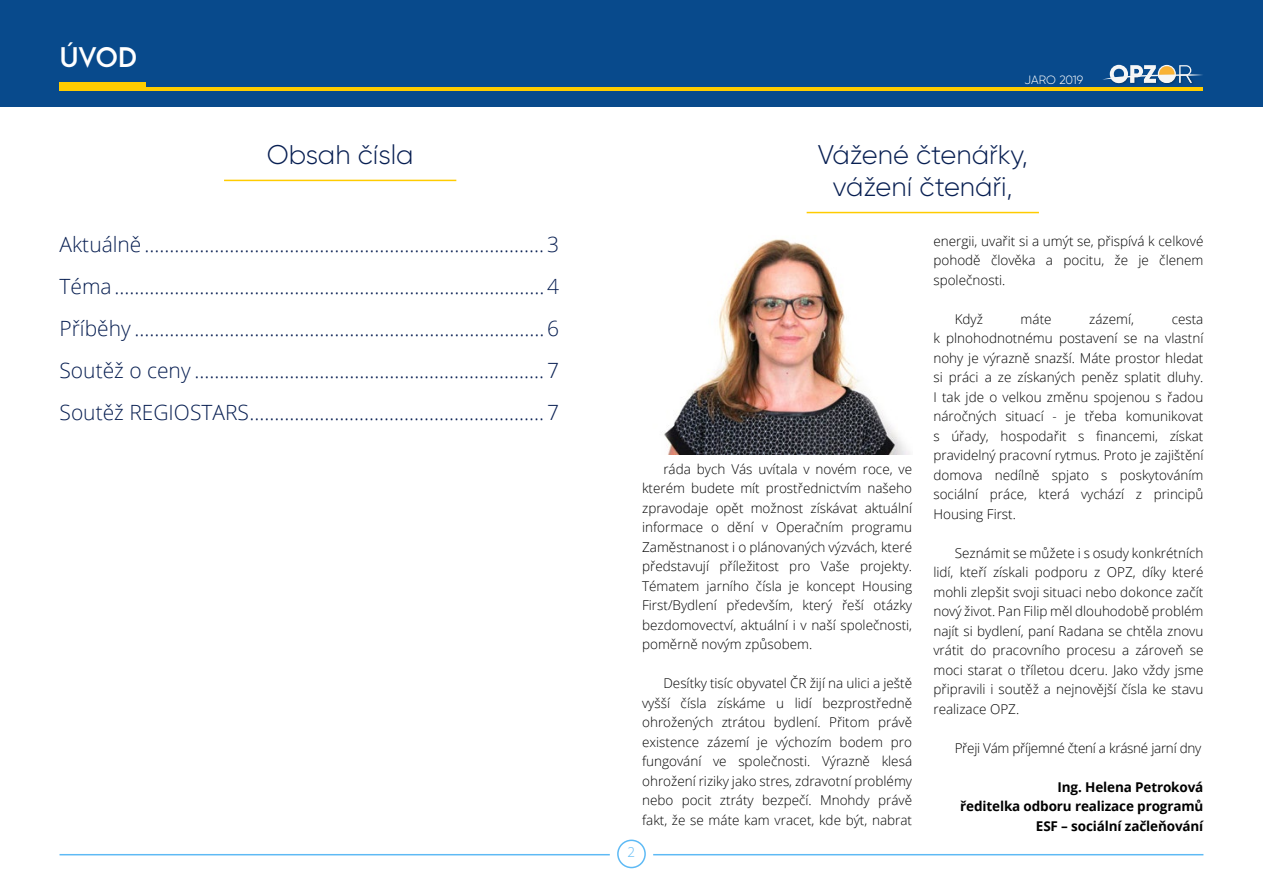
<style>
.page{position:relative;width:1263px;height:893px;background:#fff}
.page>*{position:absolute;margin:0;border:0;box-sizing:border-box;transform-origin:0 0}
.t1{font:300 27px/32.4px "Gilroy";color:#081f52;text-align:center}
.t2{font:700 27px "Josefin Sans";color:#fff}
.t3{font:300 21px/42px "Open Sans";color:#081f52;text-align:justify}
.t4{font:300 13.5px/19.5px "Open Sans";color:#000;text-align:justify}
.t5{font:700 13.5px/19.5px "Open Sans";letter-spacing:-.01em;color:#000;text-align:right}
.t6{font:300 13.5px "Open Sans";letter-spacing:-.02em;color:#000}
.t7{font:300 13.5px "Open Sans";color:#5ebaf5}
.t8{font:300 12px "Gilroy";letter-spacing:-.005em;color:#fff}
</style>
<div class="page">
<div style="left:0;top:0;width:1263px;height:106px;background:#084a8c"></div>
<div style="left:60px;top:82px;width:86px;height:8px;background:#fc0"></div>
<hr style="left:60px;top:87px;width:1143px;height:3px;background:#fc0">
<div style="left:617px;top:840px;width:29px;height:28px;border:2px solid #5ebaf5;border-radius:50%"></div>
<hr style="left:653px;top:854px;width:550px;height:1px;background:#5ebaf5">
<hr style="left:60px;top:854px;width:550px;height:1px;background:#5ebaf5">
<img style="left:1115px;top:83px;width:78px;height:2px">
<svg style="left:1103px;top:65px;width:100px;height:18px"></svg>
<hr style="left:224px;top:180px;width:232px;height:1px;background:#fc0">
<hr style="left:807px;top:212px;width:232px;height:1px;background:#fc0">
<img style="left:664px;top:239px;width:246px;height:216px">
<h1 class="t2" style="left:60px;top:41px;width:79px">ÚVOD</h1>
<h1 class="t1" style="left:267px;top:138px;width:148px">Obsah čísla</h1>
<p class="t3" style="left:60px;top:222px;width:501px">Aktuálně ................................................................................3<br>Téma......................................................................................4<br>Příběhy ..................................................................................6<br>Soutěž o ceny ......................................................................7<br>Soutěž REGIOSTARS...........................................................7</p>
<p class="t8" style="left:1025px;top:72px;width:60px">JARO 2019</p>
<h1 class="t1" style="left:818px;top:138px;width:212px">Vážené čtenářky, vážení čtenáři,</h1>
<p class="t4" style="left:642px;top:459px;width:272px;text-indent:21px">ráda bych Vás uvítala v novém roce, ve kterém budete mít prostřednictvím našeho zpravodaje opět možnost získávat aktuální informace o dění v Operačním programu Zaměstnanost i o plánovaných výzvách, které představují příležitost pro Vaše projekty.<br>Tématem jarního čísla je koncept Housing First/Bydlení především, který řeší otázky bezdomovectví, aktuální i v naší společnosti, poměrně novým způsobem.</p>
<p class="t4" style="left:642px;top:673px;width:272px;text-indent:21px">Desítky tisíc obyvatel ČR žijí na ulici a ještě vyšší čísla získáme u lidí bezprostředně ohrožených ztrátou bydlení. Přitom právě existence zázemí je výchozím bodem pro fungování ve společnosti. Výrazně klesá ohrožení riziky jako stres, zdravotní problémy nebo pocit ztráty bezpečí. Mnohdy právě fakt, že se máte kam vracet, kde být, nabrat</p>
<p class="t7" style="left:628px;top:843px;width:9px">2</p>
<p class="t4" style="left:933px;top:231px;width:272px">energii, uvařit si a umýt se, přispívá k celkové pohodě člověka a pocitu, že je členem společnosti.</p>
<p class="t4" style="left:955px;top:309px;width:30px">Když</p>
<p class="t4" style="left:1020px;top:309px;width:33px">máte</p>
<p class="t4" style="left:1089px;top:309px;width:46px">zázemí,</p>
<p class="t4" style="left:933px;top:309px;width:272px;text-indent:238px">cesta k plnohodnotnému postavení se na vlastní nohy je výrazně snazší. Máte prostor hledat si práci a ze získaných peněz splatit dluhy.<br>I tak jde o velkou změnu spojenou s řadou náročných situací - je třeba komunikovat s úřady, hospodařit s financemi, získat pravidelný pracovní rytmus. Proto je zajištění domova nedílně spjato s poskytováním sociální práce, která vychází z principů Housing First.</p>
<p class="t4" style="left:933px;top:543px;width:272px;text-indent:21px">Seznámit se můžete i s osudy konkrétních lidí, kteří získali podporu z OPZ, díky které mohli zlepšit svoji situaci nebo dokonce začít nový život. Pan Filip měl dlouhodobě problém najít si bydlení, paní Radana se chtěla znovu vrátit do pracovního procesu a zároveň se moci starat o tříletou dceru. Jako vždy jsme připravili i soutěž a nejnovější čísla ke stavu realizace OPZ.</p>
<p class="t6" style="left:955px;top:739px;width:248px">Přeji Vám příjemné čtení a krásné jarní dny</p>
<p class="t5" style="left:960px;top:777px;width:245px">Ing. Helena Petroková<br>ředitelka odboru realizace programů<br>ESF – sociální začleňování</p>
</div>
